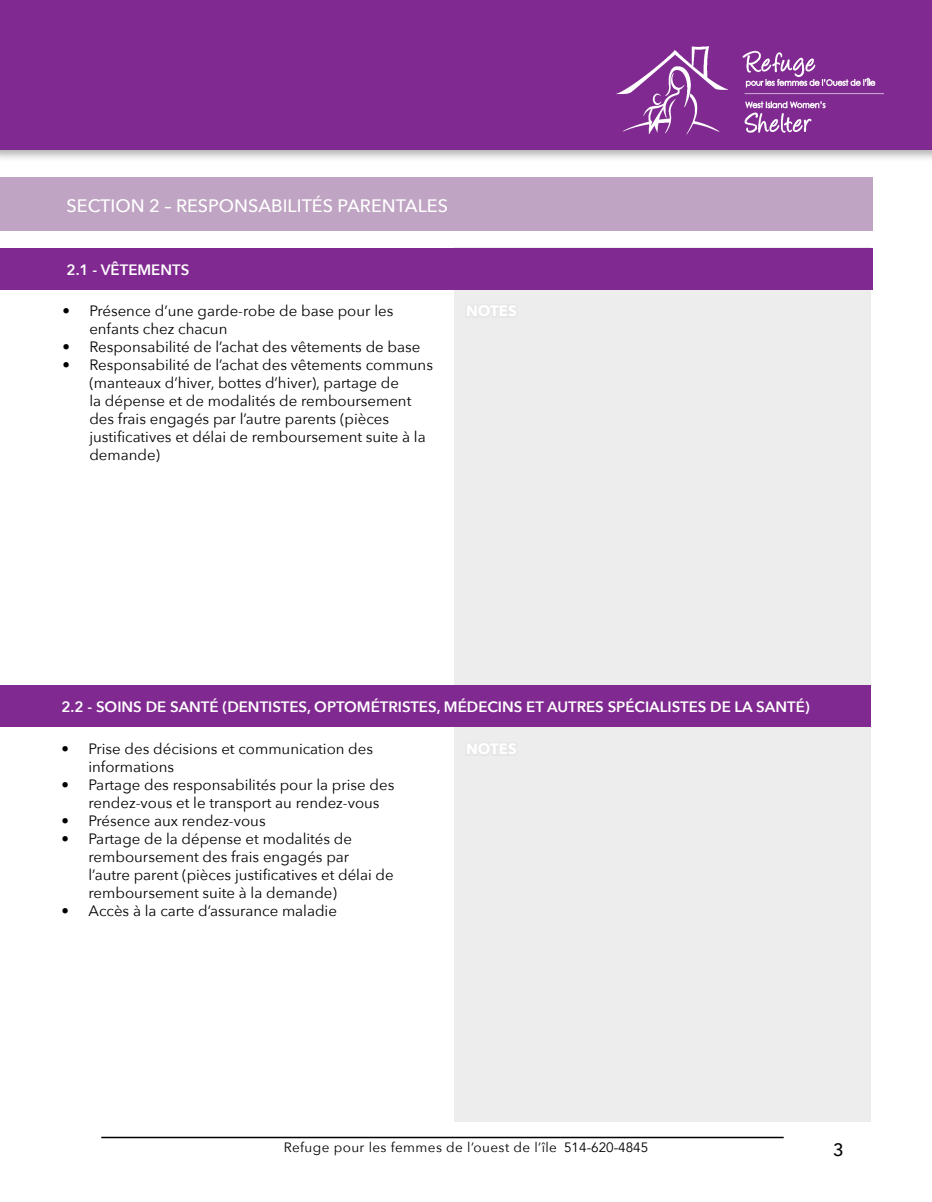
<style>
.page{position:relative;width:932px;height:1202px;background:#fff}
.page>*{position:absolute;margin:0;border:0;box-sizing:border-box;transform-origin:0 0}
.t1{font:500 18px "Avenir Next";color:#fff}
.t2{font:500 18px "Avenir Next";color:#000}
.t3{font:15px/18px "Avenir Next";color:#000}
.t4{font:600 15px "Avenir Next";color:#fff}
.t5{font:13.5px "Avenir Next";letter-spacing:.03em;color:#000}
.s1{font-family:"Avenir"}
</style>
<div class="page">
<hr style="left:101px;top:1136px;width:682px;height:2px;background:#000">
<div style="left:455px;top:248px;width:415px;height:873px;background:#ededed"></div>
<div style="left:0;top:248px;width:872px;height:41px;background:#802990"></div>
<div style="left:0;top:0;width:932px;height:163px;background:#000;opacity:.3"></div>
<div style="left:0;top:0;width:932px;height:149px;background:#802990"></div>
<img style="left:616px;top:46px;width:112px;height:89px">
<img style="left:742px;top:50px;width:141px;height:83px">
<div style="left:0;top:177px;width:872px;height:54px;background:#c0a4c3"></div>
<div style="left:0;top:684px;width:870px;height:42px;background:#802990"></div>
<p class="t1" style="left:67px;top:190px;width:383px">SECTION 2 – RESPONSABILITÉS PARENTALES</p>
<p class="t4" style="left:67px;top:256px;width:124px">2.1 - VÊTEMENTS</p>
<p class="t3" style="left:89px;top:301px;width:305px;text-indent:-27px">• Présence d’une garde-robe de base pour les enfants chez chacun</p>
<p class="t3" style="left:62px;top:337px;width:359px">• Responsabilité de l’achat des vêtements de base</p>
<p class="t3" style="left:89px;top:355px;width:345px;text-indent:-27px">• Responsabilité de l’achat des vêtements communs (manteaux d’hiver, bottes d’hiver), partage de<br>la dépense et de modalités de remboursement des frais engagés par l’autre parents (pièces justificatives et délai de remboursement suite à la demande)</p>
<p class="t4" style="left:61px;top:693px;width:749px">2.2 - SOINS DE SANTÉ (DENTISTES, OPTOMÉTRISTES, MÉDECINS ET AUTRES SPÉCIALISTES DE LA SANTÉ)</p>
<p class="t3" style="left:88px;top:739px;width:286px;text-indent:-27px">• Prise des décisions et communication des informations</p>
<p class="t3" style="left:88px;top:775px;width:307px;text-indent:-27px">• Partage des responsabilités pour la prise des rendez-vous et le transport au rendez-vous</p>
<p class="t3" style="left:61px;top:811px;width:206px">• Présence aux rendez-vous</p>
<p class="t3" style="left:88px;top:829px;width:307px;text-indent:-27px">• Partage de la dépense et modalités de remboursement des frais engagés par l’autre parent (pièces justificatives et délai de remboursement suite à la demande)</p>
<p class="t3" style="left:61px;top:901px;width:277px">• Accès à la carte d’assurance maladie</p>
<p class="t5" style="left:284px;top:1135px;width:366px">Refuge pour les femmes de l’ouest de l’île <span class="s1">514-620-4845</span></p>
<p class="t2" style="left:833px;top:1133px;width:12px">3</p>
</div>
